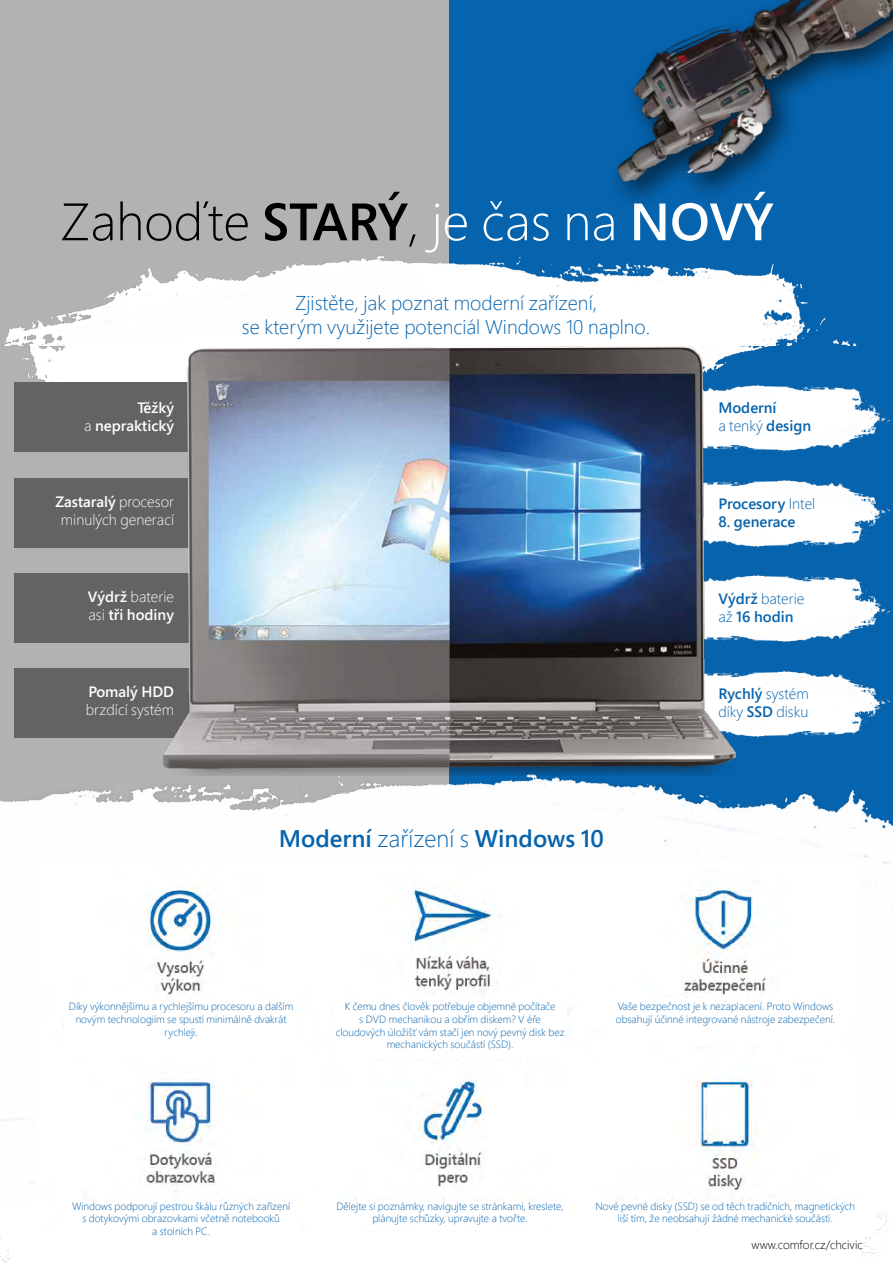
<style>
.page{position:relative;width:893px;height:1263px;background:#fff}
.page>*{position:absolute;margin:0;border:0;box-sizing:border-box;transform-origin:0 0}
.t1{font:300 52.5px "Segoe Pro";color:#000}
.t2{font:600 24px "Segoe Pro";color:#0663ad}
.t3{font:300 19.95px/24px "Segoe Pro";color:#0663ad;text-align:center}
.t4{font:600 15px/18px "Segoe Pro";color:#0663ad}
.t5{font:600 15px/18px "Segoe Pro";color:#fff;text-align:right}
.t6{font:300 15px/18px "Segoe Pro";color:#fff;text-align:center}
.t7{font:300 15px/18px "Segoe Pro";color:#0663ad}
.t8{font:300 12px "Segoe Pro";color:#000}
.t9{font:300 10.5px/12.6px "Segoe Pro";color:#0663ad;text-align:center}
.s1{font-weight:600}
.s2{color:#fff}
.s3{font-weight:600;color:#fff}
.s4{font-weight:300}
</style>
<div class="page">
<div style="left:0;top:0;width:460px;height:1202px;background:#b3b2b2"></div>
<div style="left:449px;top:0;width:444px;height:1202px;background:#0663ad"></div>
<img style="left:7px;top:255px;width:850px;height:91px">
<img style="left:0;top:776px;width:893px;height:486px">
<img style="left:785px;top:385px;width:104px;height:32px">
<img style="left:785px;top:417px;width:104px;height:34px">
<img style="left:785px;top:514px;width:104px;height:33px">
<img style="left:785px;top:480px;width:104px;height:34px">
<img style="left:785px;top:575px;width:96px;height:32px">
<img style="left:785px;top:607px;width:104px;height:35px">
<img style="left:785px;top:705px;width:96px;height:32px">
<img style="left:785px;top:671px;width:104px;height:34px">
<img style="left:4px;top:337px;width:781px;height:439px">
<img style="left:617px;top:0;width:276px;height:201px">
<div style="left:834px;top:1120px;width:59px;height:91px;background:#fff"></div>
<img style="left:35px;top:862px;width:826px;height:369px">
<div style="left:64px;top:1002px;width:234px;height:57px;background:#fff"></div>
<div style="left:333px;top:1002px;width:234px;height:57px;background:#fff"></div>
<div style="left:608px;top:1002px;width:234px;height:44px;background:#fff"></div>
<div style="left:64px;top:1202px;width:234px;height:58px;background:#fff"></div>
<div style="left:333px;top:1202px;width:234px;height:28px;background:#fff"></div>
<div style="left:589px;top:1202px;width:272px;height:61px;background:#fff"></div>
<h1 class="t1" style="left:60px;top:186px;width:715px">Zahoďte <span class="s1">STARÝ</span>, <span class="s2">je čas na</span> <span class="s3">NOVÝ</span></h1>
<h3 class="t3" style="left:242px;top:290px;width:410px">Zjistěte, jak poznat moderní zařízení,<br>se kterým využijete potenciál Windows 10 naplno.</h3>
<h3 class="t5" style="left:84px;top:398px;width:91px">Těžký<br><span class="s4">a</span> nepraktický</h3>
<h3 class="t4" style="left:718px;top:398px;width:94px">Moderní<br><span class="s4">a tenký</span> design</h3>
<h3 class="t6" style="left:55px;top:492px;width:120px"><span class="s1">Zastaralý</span> procesor minulých generací</h3>
<h3 class="t4" style="left:718px;top:494px;width:98px">Procesory <span class="s4">Intel</span></h3>
<h3 class="t4" style="left:718px;top:512px;width:79px">8. generace</h3>
<h3 class="t5" style="left:88px;top:588px;width:88px;text-align:left">Výdrž <span class="s4">baterie asi</span> tři hodiny</h3>
<h3 class="t4" style="left:718px;top:589px;width:88px">Výdrž <span class="s4">baterie až</span> 16 hodin</h3>
<h3 class="t5" style="left:88px;top:682px;width:87px">Pomalý HDD</h3>
<h3 class="t6" style="left:86px;top:700px;width:90px">brzdící systém</h3>
<h3 class="t7" style="left:718px;top:684px;width:92px"><span class="s1">Rychlý</span> systém díky <span class="s1">SSD</span> disku</h3>
<h2 class="t2" style="left:279px;top:822px;width:327px">Moderní <span class="s4">zařízení s</span> Windows 10</h2>
<p class="t9" style="left:69px;top:1000px;width:226px">Díky výkonnějšímu a rychlejšímu procesoru a dalším novým technologiím se spustí minimálně dvakrát rychleji.</p>
<p class="t9" style="left:336px;top:1000px;width:230px">K čemu dnes člověk potřebuje objemné počítače<br>s DVD mechanikou a obřím diskem? V éře cloudových úložišť vám stačí jen nový pevný disk bez mechanických součástí (SSD).</p>
<p class="t9" style="left:616px;top:1000px;width:221px;text-align:left">Vaše bezpečnost je k nezaplacení. Proto Windows obsahují účinné integrované nástroje zabezpečení.</p>
<p class="t9" style="left:72px;top:1199px;width:220px">Windows podporují pestrou škálu různých zařízení s dotykovými obrazovkami včetně notebooků<br>a stolních PC.</p>
<p class="t9" style="left:336px;top:1199px;width:229px">Dělejte si poznámky, navigujte se stránkami, kreslete, plánujte schůzky, upravujte a tvořte.</p>
<p class="t9" style="left:595px;top:1199px;width:261px">Nové pevné disky (SSD) se od těch tradičních, magnetických liší tím, že neobsahují žádné mechanické součásti.</p>
<p class="t8" style="left:752px;top:1236px;width:113px">www.comfor.cz/chcivic</p>
</div>
